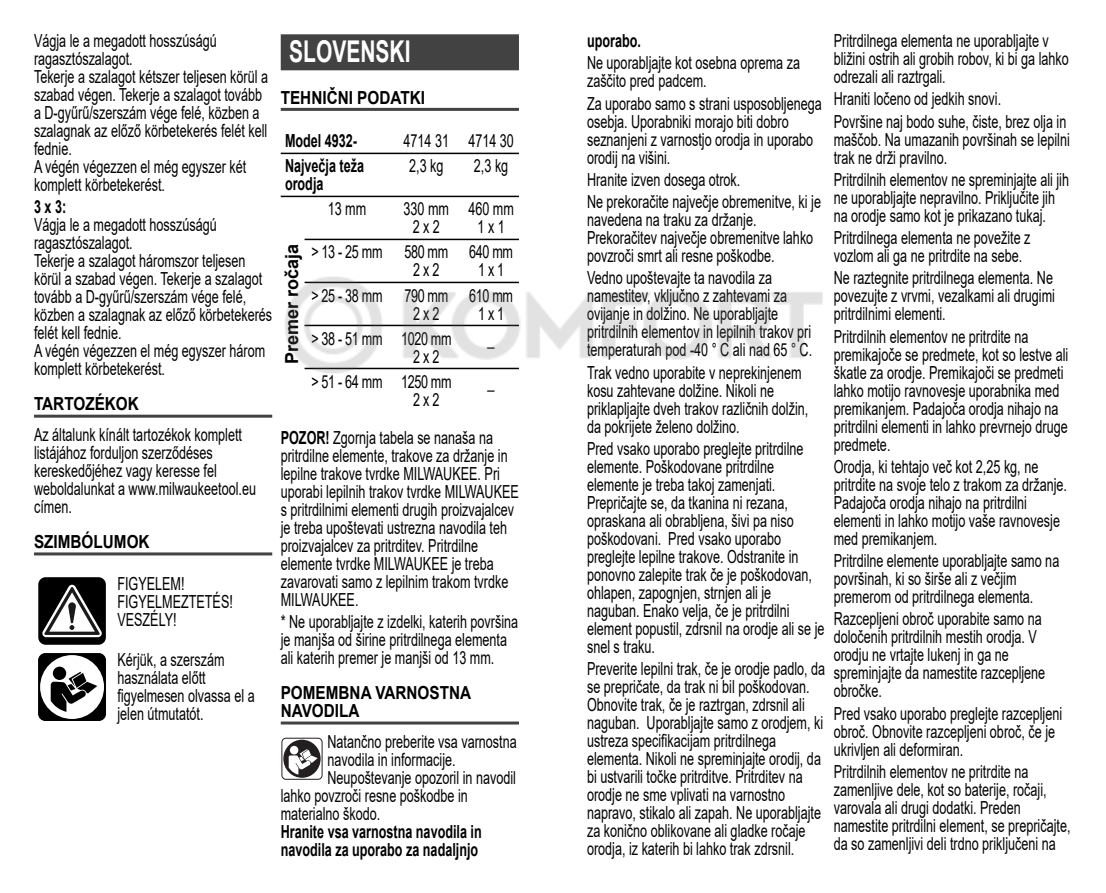
<style>
.page{position:relative;width:1106px;height:893px;background:#fff}
.page>*{position:absolute;margin:0;border:0;box-sizing:border-box;transform-origin:0 0}
.t1{font:700 30px "Arial";color:#fff;scale:.7 1}
.t2{font:18px/18px "Arial";color:#000;scale:.7 1}
.t3{font:700 18px/18px "Arial";color:#000;scale:.7 1}
.t4{font:18px/18px "Arial";letter-spacing:-.025em;color:#000;scale:.7 1}
.t5{font:700 18px/18px "Arial";color:#000;scale:.85 1}
.t6{font:700 18px "Arial";color:#000}
.s1{font-weight:700}
</style>
<div class="page">
<hr style="left:34px;top:415px;width:238px;height:3px;background:#424242">
<hr style="left:34px;top:552px;width:238px;height:3px;background:#424242">
<div style="left:39px;top:578px;width:66px;height:66px;background:#000;border-radius:7px"></div>
<div style="left:38px;top:577px;width:68px;height:68px;border:2px solid #000;border-radius:7px"></div>
<svg style="left:42px;top:585px;width:60px;height:52px"></svg>
<div style="left:39px;top:654px;width:66px;height:66px;background:#000;border-radius:7px"></div>
<div style="left:38px;top:653px;width:68px;height:68px;border:1px solid #000;border-radius:7px"></div>
<div style="left:40px;top:655px;width:64px;height:64px;background:#fff;border-radius:50%"></div>
<div style="left:53px;top:667px;width:13px;height:13px;background:#000;border-radius:50%"></div>
<svg style="left:51px;top:672px;width:46px;height:40px"></svg>
<div style="left:281px;top:34px;width:238px;height:36px;background:#424242"></div>
<hr style="left:281px;top:108px;width:238px;height:3px;background:#424242">
<hr style="left:281px;top:721px;width:238px;height:3px;background:#424242">
<hr style="left:281px;top:153px;width:238px;height:1px;background:#000">
<hr style="left:281px;top:196px;width:238px;height:1px;background:#000">
<hr style="left:304px;top:239px;width:215px;height:1px;background:#000">
<svg style="left:281px;top:738px;width:41px;height:42px"></svg>
<div style="left:283px;top:740px;width:37px;height:38px;background:#231f20;border-radius:50%"></div>
<div style="left:290px;top:746px;width:8px;height:8px;background:#fff;border-radius:50%"></div>
<svg style="left:289px;top:749px;width:29px;height:26px"></svg>
<img style="left:285px;top:277px;width:538px;height:96px">
<p class="t2" style="left:34px;top:32px;width:336px">Vágja le a megadott hosszúságú ragasztószalagot.<br>Tekerje a szalagot kétszer teljesen körül a szabad végen. Tekerje a szalagot tovább a D-gyűrű/szerszám vége felé, közben a szalagnak az előző körbetekerés felét kell fednie.<br>A végén végezzen el még egyszer két komplett körbetekerést.</p>
<p class="t3" style="left:34px;top:198px;width:48px">3 x 3:</p>
<p class="t2" style="left:34px;top:216px;width:342px">Vágja le a megadott hosszúságú ragasztószalagot.<br>Tekerje a szalagot háromszor teljesen körül a szabad végen. Tekerje a szalagot tovább a D-gyűrű/szerszám vége felé, közben a szalagnak az előző körbetekerés felét kell fednie.<br>A végén végezzen el még egyszer három komplett körbetekerést.</p>
<p class="t5" style="left:34px;top:395px;width:125px">TARTOZÉKOK</p>
<p class="t2" style="left:34px;top:426px;width:319px">Az általunk kínált tartozékok komplett listájához forduljon szerződéses kereskedőjéhez vagy keresse fel weboldalunkat a www.milwaukeetool.eu címen.</p>
<p class="t5" style="left:34px;top:533px;width:137px">SZIMBÓLUMOK</p>
<p class="t2" style="left:117px;top:575px;width:167px">FIGYELEM!<br>FIGYELMEZTETÉS!<br>VESZÉLY!</p>
<p class="t2" style="left:117px;top:651px;width:198px">Kérjük, a szerszám használata előtt figyelmesen olvassa el a jelen útmutatót.</p>
<h1 class="t1" style="left:289px;top:35px;width:175px">SLOVENSKI</h1>
<p class="t5" style="left:281px;top:88px;width:171px">TEHNIČNI PODATKI</p>
<p class="t3" style="left:285px;top:132px;width:105px">Model 4932-</p>
<p class="t2" style="left:403px;top:132px;width:159px">4714 31 4714 30</p>
<p class="t3" style="left:285px;top:157px;width:115px">Največja teža orodja</p>
<p class="t2" style="left:409px;top:157px;width:51px">2,3 kg</p>
<p class="t2" style="left:474px;top:157px;width:51px">2,3 kg</p>
<p class="t6" style="left:282px;top:364px;width:122px;rotate:-90deg">Premer ročaja</p>
<p class="t2" style="left:328px;top:200px;width:57px">13 mm</p>
<p class="t2" style="left:403px;top:200px;width:67px;text-align:center">330 mm<br>2 x 2</p>
<p class="t2" style="left:468px;top:200px;width:67px;text-align:center">460 mm<br>1 x 1</p>
<p class="t4" style="left:413px;top:243px;width:51px;text-indent:-102px">&gt; 13 - 25 mm 580 mm<br>2 x 2</p>
<p class="t2" style="left:469px;top:243px;width:64px;text-align:center">640 mm<br>1 x 1</p>
<p class="t4" style="left:413px;top:286px;width:51px;text-indent:-102px">&gt; 25 - 38 mm 790 mm<br>2 x 2</p>
<p class="t2" style="left:469px;top:286px;width:64px;text-align:center">610 mm<br>1 x 1</p>
<p class="t4" style="left:413px;top:329px;width:56px;text-indent:-102px">&gt; 38 - 51 mm 1020 mm<br>2 x 2</p>
<p class="t2" style="left:487px;top:329px;width:12px">_</p>
<p class="t4" style="left:413px;top:372px;width:56px;text-indent:-102px">&gt; 51 - 64 mm 1250 mm<br>2 x 2</p>
<p class="t2" style="left:487px;top:372px;width:12px">_</p>
<p class="t2" style="left:281px;top:429px;width:342px"><span class="s1">POZOR!</span> Zgornja tabela se nanaša na pritrdilne elemente, trakove za držanje in lepilne trakove tvrdke MILWAUKEE. Pri uporabi lepilnih trakov tvrdke MILWAUKEE s pritrdilnimi elementi drugih proizvajalcev je treba upoštevati ustrezna navodila teh proizvajalcev za pritrditev. Pritrdilne elemente tvrdke MILWAUKEE je treba zavarovati samo z lepilnim trakom tvrdke MILWAUKEE.</p>
<p class="t2" style="left:281px;top:613px;width:341px">* Ne uporabljajte z izdelki, katerih površina je manjša od širine pritrdilnega elementa ali katerih premer je manjši od 13 mm.</p>
<p class="t5" style="left:281px;top:684px;width:225px">POMEMBNA VARNOSTNA<br>NAVODILA</p>
<p class="t2" style="left:327px;top:733px;width:272px">Natančno preberite vsa varnostna</p>
<p class="t2" style="left:327px;top:751px;width:185px">navodila in informacije.</p>
<p class="t2" style="left:327px;top:769px;width:271px">Neupoštevanje opozoril in navodil</p>
<p class="t2" style="left:281px;top:787px;width:269px">lahko povzroči resne poškodbe in</p>
<p class="t2" style="left:281px;top:805px;width:144px">materialno škodo.</p>
<p class="t3" style="left:281px;top:823px;width:289px">Hranite vsa varnostna navodila in navodila za uporabo za nadaljnjo</p>
<p class="t3" style="left:587px;top:32px;width:79px">uporabo.</p>
<p class="t2" style="left:587px;top:54px;width:306px">Ne uporabljajte kot osebna oprema za zaščito pred padcem.</p>
<p class="t2" style="left:587px;top:94px;width:337px">Za uporabo samo s strani usposobljenega osebja. Uporabniki morajo biti dobro seznanjeni z varnostjo orodja in uporabo orodij na višini.</p>
<p class="t2" style="left:587px;top:169px;width:336px;line-height:22.2px">Hranite izven dosega otrok.<br>Ne prekoračite največje obremenitve, ki je</p>
<p class="t2" style="left:587px;top:211px;width:325px">navedena na traku za držanje.<br>Prekoračitev največje obremenitve lahko povzroči smrt ali resne poškodbe.</p>
<p class="t2" style="left:587px;top:269px;width:323px">Vedno upoštevajte ta navodila za namestitev, vključno z zahtevami za ovijanje in dolžino. Ne uporabljajte pritrdilnih elementov in lepilnih trakov pri temperaturah pod -40 ° C ali nad 65 ° C.</p>
<p class="t2" style="left:587px;top:363px;width:318px">Trak vedno uporabite v neprekinjenem kosu zahtevane dolžine. Nikoli ne priklapljajte dveh trakov različnih dolžin, da pokrijete želeno dolžino.</p>
<p class="t2" style="left:587px;top:440px;width:341px">Pred vsako uporabo preglejte pritrdilne elemente. Poškodovane pritrdilne elemente je treba takoj zamenjati.<br>Prepričajte se, da tkanina ni rezana, opraskana ali obrabljena, šivi pa niso poškodovani. Pred vsako uporabo preglejte lepilne trakove. Odstranite in ponovno zalepite trak če je poškodovan, ohlapen, zapognjen, strnjen ali je naguban. Enako velja, če je pritrdilni element popustil, zdrsnil na orodje ali se je snel s traku.</p>
<p class="t2" style="left:587px;top:660px;width:342px">Preverite lepilni trak, če je orodje padlo, da se prepričate, da trak ni bil poškodovan.<br>Obnovite trak, če je raztrgan, zdrsnil ali naguban. Uporabljajte samo z orodjem, ki ustreza specifikacijam pritrdilnega elementa. Nikoli ne spreminjajte orodij, da bi ustvarili točke pritrditve. Pritrditev na orodje ne sme vplivati na varnostno napravo, stikalo ali zapah. Ne uporabljajte za konično oblikovane ali gladke ročaje orodja, iz katerih bi lahko trak zdrsnil.</p>
<p class="t2" style="left:833px;top:32px;width:337px">Pritrdilnega elementa ne uporabljajte v bližini ostrih ali grobih robov, ki bi ga lahko odrezali ali raztrgali.</p>
<p class="t2" style="left:833px;top:88px;width:334px;line-height:22.2px">Hraniti ločeno od jedkih snovi.<br>Površine naj bodo suhe, čiste, brez olja in</p>
<p class="t2" style="left:833px;top:130px;width:339px">maščob. Na umazanih površinah se lepilni trak ne drži pravilno.</p>
<p class="t2" style="left:833px;top:171px;width:338px">Pritrdilnih elementov ne spreminjajte ali jih ne uporabljajte nepravilno. Priključite jih na orodje samo kot je prikazano tukaj.</p>
<p class="t2" style="left:833px;top:229px;width:283px">Pritrdilnega elementa ne povežite z vozlom ali ga ne pritrdite na sebe.</p>
<p class="t2" style="left:833px;top:269px;width:318px;text-align:justify">Ne raztegnite pritrdilnega elementa. Ne povezujte z vrvmi, vezalkami ali drugimi pritrdilnimi elementi.</p>
<p class="t2" style="left:833px;top:327px;width:337px">Pritrdilnih elementov ne pritrdite na premikajoče se predmete, kot so lestve ali škatle za orodje. Premikajoči se predmeti lahko motijo ravnovesje uporabnika med premikanjem. Padajoča orodja nihajo na pritrdilni elementi in lahko prevrnejo druge predmete.</p>
<p class="t2" style="left:833px;top:458px;width:335px">Orodja, ki tehtajo več kot 2,25 kg, ne pritrdite na svoje telo z trakom za držanje.<br>Padajoča orodja nihajo na pritrdilni elementi in lahko motijo vaše ravnovesje med premikanjem.</p>
<p class="t2" style="left:833px;top:552px;width:324px">Pritrdilne elemente uporabljajte samo na površinah, ki so širše ali z večjim premerom od pritrdilnega elementa.</p>
<p class="t2" style="left:833px;top:610px;width:304px">Razcepljeni obroč uporabite samo na določenih pritrdilnih mestih orodja. V orodju ne vrtajte lukenj in ga ne spreminjajte da namestite razcepljene obročke.</p>
<p class="t2" style="left:833px;top:704px;width:328px">Pred vsako uporabo preglejte razcepljeni obroč. Obnovite razcepljeni obroč, če je ukrivljen ali deformiran.</p>
<p class="t2" style="left:833px;top:763px;width:340px">Pritrdilnih elementov ne pritrdite na zamenljive dele, kot so baterije, ročaji, varovala ali drugi dodatki. Preden namestite pritrdilni element, se prepričajte, da so zamenljivi deli trdno priključeni na</p>
</div>
